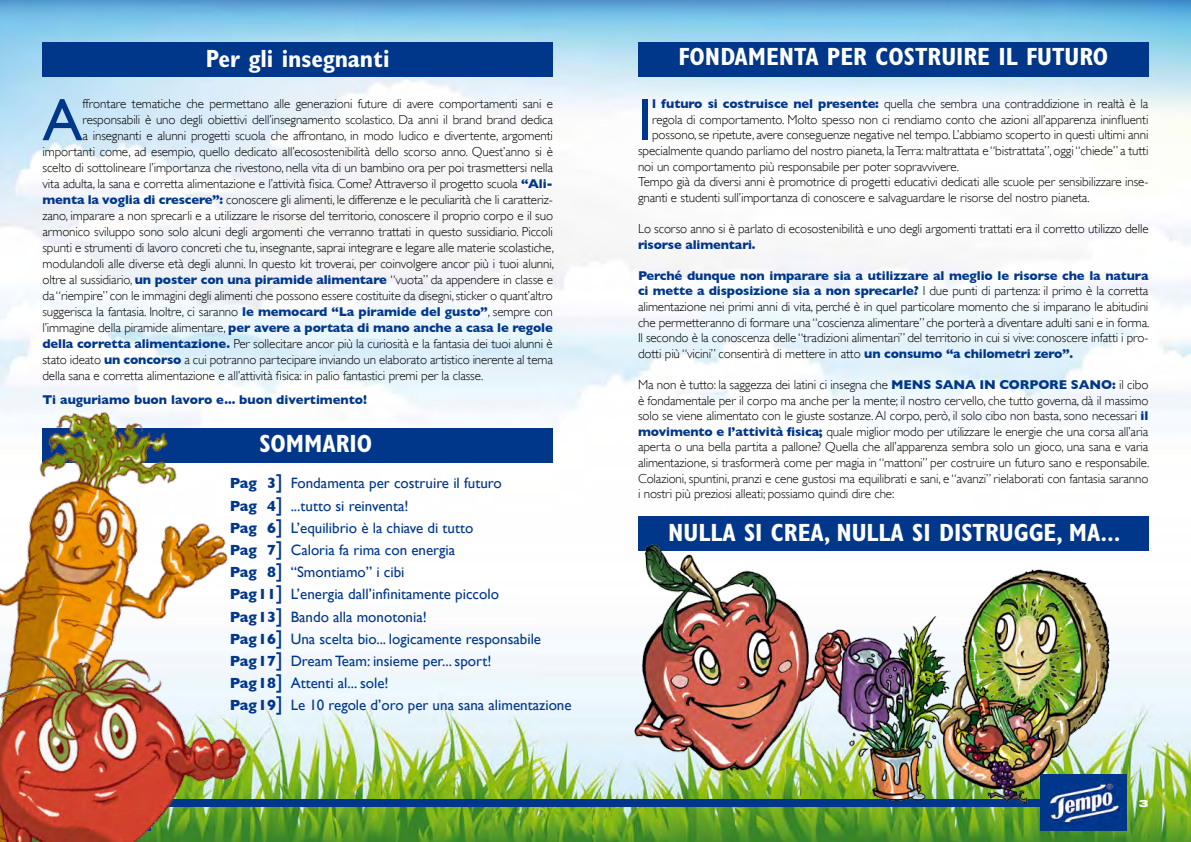
<style>
.page{position:relative;width:1191px;height:842px;background:#fff}
.page>*{position:absolute;margin:0;border:0;box-sizing:border-box;transform-origin:0 0}
.t1{font:59.9px "Gill Sans";color:#00378b}
.t2{font:58.7px "Gill Sans";color:#00378b}
.t3{font:700 condensed 25px "Gill Sans Std";color:#fff}
.t4{font:15px/22.2px "Gill Sans";color:#00378b}
.t5{font:300 13px/15.6px "Gill Sans";letter-spacing:-.01em;color:#000;text-align:justify}
.t6{font:700 13px "Gill Sans";letter-spacing:-.01em;color:#00378b}
.t7{font:900 expanded 10px "Helvetica Neue LT Std";color:#fff}
.s1{font-weight:700;color:#00378b}
.s2{font-weight:300;color:#000}
.s3{font-weight:700}
.s4{font-size:20px}
</style>
<div class="page">
<img style="left:0;top:0;width:1191px;height:842px">
<div style="left:43px;top:428px;width:510px;height:34px;background:#00378b"></div>
<div style="left:638px;top:43px;width:510px;height:34px;background:#00378b"></div>
<div style="left:43px;top:43px;width:510px;height:34px;background:#00378b"></div>
<div style="left:638px;top:516px;width:510px;height:34px;background:#00378b"></div>
<div style="left:1040px;top:775px;width:87px;height:56px;background:#00378b"></div>
<div style="left:138px;top:799px;width:913px;height:7px;background:#00378b"></div>
<img style="left:1049px;top:811px;width:67px;height:17px">
<img style="left:0;top:368px;width:275px;height:228px">
<img style="left:0;top:596px;width:283px;height:246px">
<img style="left:609px;top:537px;width:555px;height:274px">
<h3 class="t3" style="left:206px;top:43px;width:185px">Per gli insegnanti</h3>
<h1 class="t1" style="left:43px;top:85px;width:41px">A</h1>
<p class="t5" style="left:82px;top:96px;width:472px">ffrontare tematiche che permettano alle generazioni future di avere comportamenti sani e</p>
<p class="t5" style="left:82px;top:112px;width:472px">responsabili è uno degli obiettivi dell’insegnamento scolastico. Da anni il brand brand dedica</p>
<p class="t5" style="left:82px;top:128px;width:472px">a insegnanti e alunni progetti scuola che affrontano, in modo ludico e divertente, argomenti</p>
<p class="t5" style="left:43px;top:144px;width:512px">importanti come, ad esempio, quello dedicato all’ecosostenibilità dello scorso anno. Quest’anno si è</p>
<p class="t5" style="left:43px;top:160px;width:512px">scelto di sottolineare l’importanza che rivestono, nella vita di un bambino ora per poi trasmettersi nella</p>
<p class="t5" style="left:43px;top:176px;width:512px">vita adulta, la sana e corretta alimentazione e l’attività fisica. Come? Attraverso il progetto scuola <span class="s1">“Ali-</span></p>
<p class="t5" style="left:43px;top:192px;width:512px"><span class="s1">menta la voglia di crescere”:</span> conoscere gli alimenti, le differenze e le peculiarità che li caratteriz-</p>
<p class="t5" style="left:43px;top:208px;width:512px">zano, imparare a non sprecarli e a utilizzare le risorse del territorio, conoscere il proprio corpo e il suo</p>
<p class="t5" style="left:43px;top:224px;width:512px">armonico sviluppo sono solo alcuni degli argomenti che verranno trattati in questo sussidiario. Piccoli</p>
<p class="t5" style="left:43px;top:240px;width:513px">spunti e strumenti di lavoro concreti che tu, insegnante, saprai integrare e legare alle materie scolastiche,</p>
<p class="t5" style="left:43px;top:256px;width:513px">modulandoli alle diverse età degli alunni. In questo kit troverai, per coinvolgere ancor più i tuoi alunni,</p>
<p class="t5" style="left:43px;top:272px;width:512px">oltre al sussidiario, <span class="s1">un poster con una piramide alimentare</span> “vuota” da appendere in classe e</p>
<p class="t5" style="left:43px;top:288px;width:512px">da “riempire” con le immagini degli alimenti che possono essere costituite da disegni, sticker o quant’altro</p>
<p class="t5" style="left:43px;top:304px;width:512px">suggerisca la fantasia. Inoltre, ci saranno <span class="s1">le memocard “La piramide del gusto”</span>, sempre con</p>
<p class="t6" style="left:42px;top:320px;width:512px"><span class="s2">l’immagine della piramide alimentare,</span> per avere a portata di mano anche a casa le regole</p>
<p class="t5" style="left:42px;top:336px;width:512px"><span class="s1">della corretta alimentazione.</span> Per sollecitare ancor più la curiosità e la fantasia dei tuoi alunni è</p>
<p class="t5" style="left:42px;top:352px;width:512px">stato ideato <span class="s1">un concorso</span> a cui potranno partecipare inviando un elaborato artistico inerente al tema</p>
<p class="t5" style="left:42px;top:368px;width:442px">della sana e corretta alimentazione e all’attività fisica: in palio fantastici premi per la classe.</p>
<p class="t6" style="left:42px;top:392px;width:326px">Ti auguriamo buon lavoro e... buon divertimento!</p>
<h3 class="t3" style="left:259px;top:429px;width:114px">SOMMARIO</h3>
<p class="t4" style="left:230px;top:472px;width:343px"><span class="s3">Pag 3</span><span class="s4">]</span> Fondamenta per costruire il futuro<br><span class="s3">Pag 4</span><span class="s4">]</span> ...tutto si reinventa!<br><span class="s3">Pag 6</span><span class="s4">]</span> L’equilibrio è la chiave di tutto<br><span class="s3">Pag 7</span><span class="s4">]</span> Caloria fa rima con energia<br><span class="s3">Pag 8</span><span class="s4">]</span> “Smontiamo” i cibi<br><span class="s3">Pag 11</span><span class="s4">]</span> L’energia dall’infinitamente piccolo<br><span class="s3">Pag 13</span><span class="s4">]</span> Bando alla monotonia!<br><span class="s3">Pag 16</span><span class="s4">]</span> Una scelta bio... logicamente responsabile <span class="s3">Pag 17</span><span class="s4">]</span> Dream Team: insieme per... sport!<br><span class="s3">Pag 18</span><span class="s4">]</span> Attenti al... sole!<br><span class="s3">Pag 19</span><span class="s4">]</span> Le 10 regole d’oro per una sana alimentazione</p>
<h3 class="t3" style="left:678px;top:42px;width:431px">FONDAMENTA PER COSTRUIRE IL FUTURO</h3>
<h2 class="t2" style="left:638px;top:85px;width:16px">I</h2>
<p class="t5" style="left:652px;top:96px;width:498px"><span class="s1">l futuro si costruisce nel presente:</span> quella che sembra una contraddizione in realtà è la</p>
<p class="t5" style="left:652px;top:112px;width:498px">regola di comportamento. Molto spesso non ci rendiamo conto che azioni all’apparenza ininfluenti</p>
<p class="t5" style="left:652px;top:127px;width:498px">possono, se ripetute, avere conseguenze negative nel tempo. L’abbiamo scoperto in questi ultimi anni</p>
<p class="t5" style="left:638px;top:143px;width:512px">specialmente quando parliamo del nostro pianeta, la Terra: maltrattata e “bistrattata”, oggi “chiede” a tutti</p>
<p class="t5" style="left:638px;top:158px;width:323px">noi un comportamento più responsabile per poter sopravvivere.</p>
<p class="t5" style="left:638px;top:174px;width:512px">Tempo già da diversi anni è promotrice di progetti educativi dedicati alle scuole per sensibilizzare inse-</p>
<p class="t5" style="left:638px;top:190px;width:453px">gnanti e studenti sull’importanza di conoscere e salvaguardare le risorse del nostro pianeta.</p>
<p class="t5" style="left:638px;top:221px;width:512px">Lo scorso anno si è parlato di ecosostenibilità e uno degli argomenti trattati era il corretto utilizzo delle</p>
<p class="t6" style="left:638px;top:237px;width:119px">risorse alimentari.</p>
<p class="t5" style="left:638px;top:268px;width:513px"><span class="s1">Perché dunque non imparare sia a utilizzare al meglio le risorse che la natura ci mette a disposizione sia a non sprecarle?</span> I due punti di partenza: il primo è la corretta alimentazione nei primi anni di vita, perché è in quel particolare momento che si imparano le abitudini che permetteranno di formare una “coscienza alimentare” che porterà a diventare adulti sani e in forma.<br>Il secondo è la conoscenza delle “tradizioni alimentari” del territorio in cui si vive: conoscere infatti i pro&shy;dotti più “vicini” consentirà di mettere in atto <span class="s1">un consumo “a chilometri zero”.</span></p>
<p class="t5" style="left:638px;top:377px;width:513px">Ma non è tutto: la saggezza dei latini ci insegna che <span class="s1">MENS SANA IN CORPORE SANO:</span> il cibo è fondamentale per il corpo ma anche per la mente; il nostro cervello, che tutto governa, dà il massimo solo se viene alimentato con le giuste sostanze. Al corpo, però, il solo cibo non basta, sono necessari <span class="s1">il movimento e l’attività fisica;</span> quale miglior modo per utilizzare le energie che una corsa all’aria aperta o una bella partita a pallone? Quella che all’apparenza sembra solo un gioco, una sana e varia alimentazione, si trasformerà come per magia in “mattoni” per costruire un futuro sano e responsabile.<br>Colazioni, spuntini, pranzi e cene gustosi ma equilibrati e sani, e “avanzi” rielaborati con fantasia saranno i nostri più preziosi alleati; possiamo quindi dire che:</p>
<h3 class="t3" style="left:668px;top:518px;width:454px">NULLA SI CREA, NULLA SI DISTRUGGE, MA...</h3>
<p class="t7" style="left:1138px;top:796px;width:11px">3</p>
</div>
